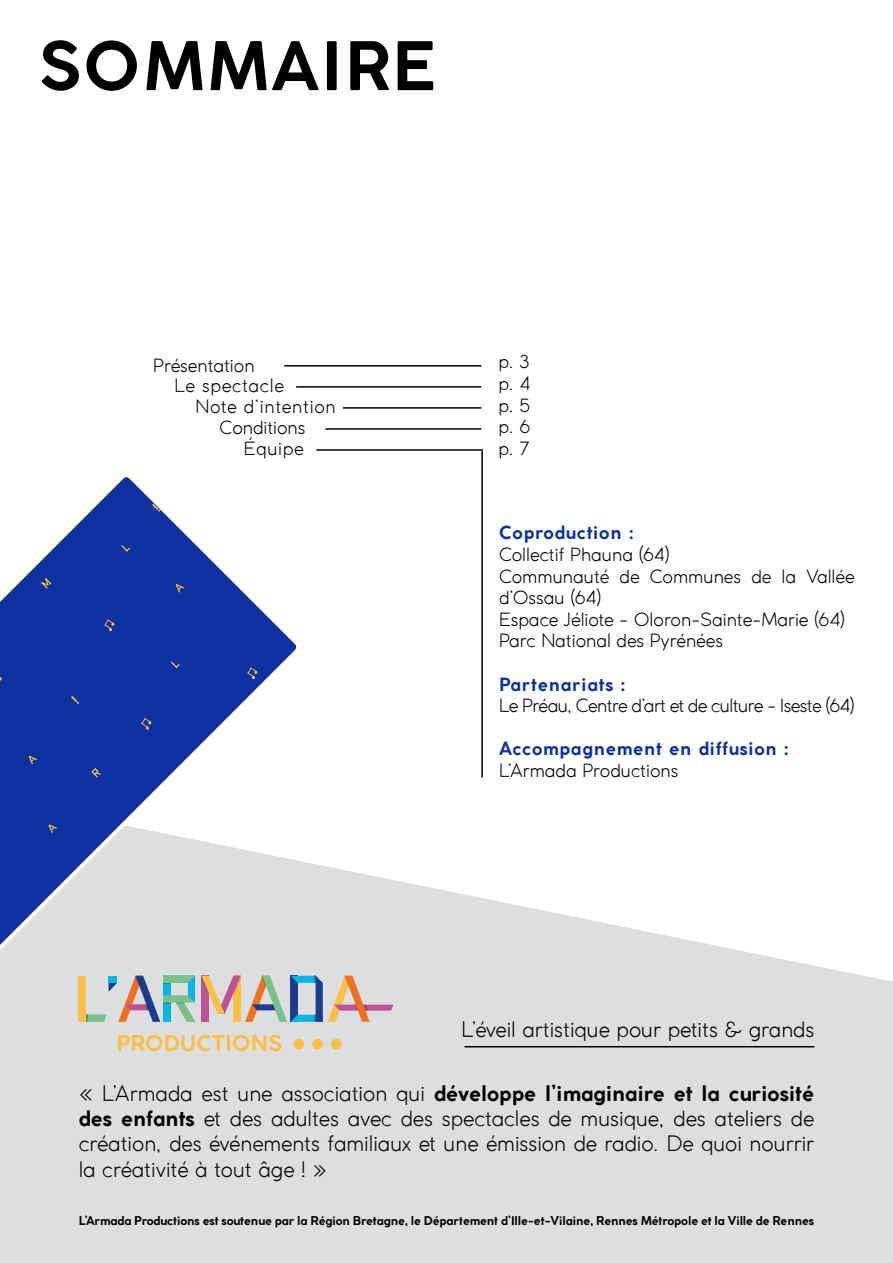
<style>
.page{position:relative;width:893px;height:1263px;background:#fff}
.page>*{position:absolute;margin:0;border:0;box-sizing:border-box;transform-origin:0 0}
.t1{font:700 66px "Coco Gothic";letter-spacing:.045em;color:#000}
.t2{font:300 21px/25.2px "Coco Gothic";color:#000;text-align:justify}
.t3{font:300 18px/21.6px "Coco Gothic";color:#000}
.t4{font:700 18px "Coco Gothic";letter-spacing:.04em;color:#0e31a2}
.t5{font:300 18px "Coco Gothic";letter-spacing:-.03em;color:#000}
.t6{font:700 12px "Coco Gothic";letter-spacing:-.01em;color:#000}
.s1{font-weight:700}
</style>
<div class="page">
<svg style="left:0;top:477px;width:297px;height:347px;fill:#0e31a2"></svg>
<svg style="left:29px;top:756px;width:8px;height:8px"></svg>
<svg style="left:91px;top:768px;width:10px;height:10px"></svg>
<svg style="left:71px;top:696px;width:8px;height:8px"></svg>
<svg style="left:0;top:674px;width:2px;height:7px"></svg>
<svg style="left:193px;top:817px;width:9px;height:7px"></svg>
<svg style="left:41px;top:578px;width:11px;height:11px"></svg>
<svg style="left:244px;top:590px;width:10px;height:9px"></svg>
<svg style="left:176px;top:584px;width:8px;height:9px"></svg>
<svg style="left:216px;top:751px;width:9px;height:10px"></svg>
<svg style="left:121px;top:545px;width:9px;height:7px"></svg>
<svg style="left:171px;top:661px;width:9px;height:7px"></svg>
<svg style="left:44px;top:505px;width:9px;height:8px"></svg>
<svg style="left:104px;top:619px;width:11px;height:12px"></svg>
<svg style="left:152px;top:504px;width:8px;height:8px"></svg>
<svg style="left:247px;top:667px;width:11px;height:12px"></svg>
<svg style="left:141px;top:718px;width:11px;height:12px"></svg>
<svg style="left:280px;top:795px;width:10px;height:12px"></svg>
<svg style="left:576px;top:917px;width:317px;height:346px;background:#dfe0e2"></svg>
<svg style="left:0;top:824px;width:576px;height:439px;background:#d9dbe0"></svg>
<hr style="left:284px;top:365px;width:197px;height:2px;background:#000">
<hr style="left:296px;top:386px;width:185px;height:2px;background:#000">
<hr style="left:343px;top:407px;width:138px;height:2px;background:#000">
<hr style="left:325px;top:428px;width:156px;height:2px;background:#000">
<hr style="left:316px;top:449px;width:165px;height:2px;background:#000">
<hr style="left:481px;top:449px;width:2px;height:328px;background:#000">
<svg style="left:71px;top:974px;width:322px;height:85px;background:#cdc9c0"></svg>
<hr style="left:465px;top:1046px;width:349px;height:1px;background:#000">
<h1 class="t1" style="left:38px;top:38px;width:398px">SOMMAIRE</h1>
<p class="t3" style="left:174px;top:355px;width:111px;line-height:20.9px;text-indent:-21px">Présentation<br>Le spectacle</p>
<p class="t3" style="left:196px;top:397px;width:142px;line-height:20.9px;text-align:center">Note d’intention<br>Conditions</p>
<p class="t3" style="left:244px;top:438px;width:62px">Équipe</p>
<p class="t3" style="left:498px;top:352px;width:34px;text-align:justify">p. 3 p. 4 p. 5 p. 6 p. 7</p>
<p class="t4" style="left:499px;top:525px;width:136px">Coproduction :</p>
<p class="t3" style="left:499px;top:544px;width:357px">Collectif Phauna (64)<br>Communauté de Communes de la Vallée d’Ossau (64)<br>Espace Jéliote - Oloron-Sainte-Marie (64)<br>Parc National des Pyrénées</p>
<p class="t4" style="left:499px;top:676px;width:127px">Partenariats :</p>
<p class="t5" style="left:499px;top:696px;width:357px">Le Préau, Centre d’art et de culture - Iseste (64)</p>
<p class="t4" style="left:499px;top:741px;width:291px">Accompagnement en diffusion :</p>
<p class="t3" style="left:499px;top:760px;width:181px">L’Armada Productions</p>
<p class="t2" style="left:462px;top:1018px;width:354px">L’éveil artistique pour petits &amp; grands</p>
<p class="t2" style="left:79px;top:1081px;width:737px">« L’Armada est une association qui <span class="s1">développe l’imaginaire et la curiosité des enfants</span> et des adultes avec des spectacles de musique, des ateliers de création, des événements familiaux et une émission de radio. De quoi nourrir la créativité à tout âge ! »</p>
<p class="t6" style="left:79px;top:1215px;width:737px">L’Armada Productions est soutenue par la Région Bretagne, le Département d’Ille-et-Vilaine, Rennes Métropole et la Ville de Rennes</p>
</div>
